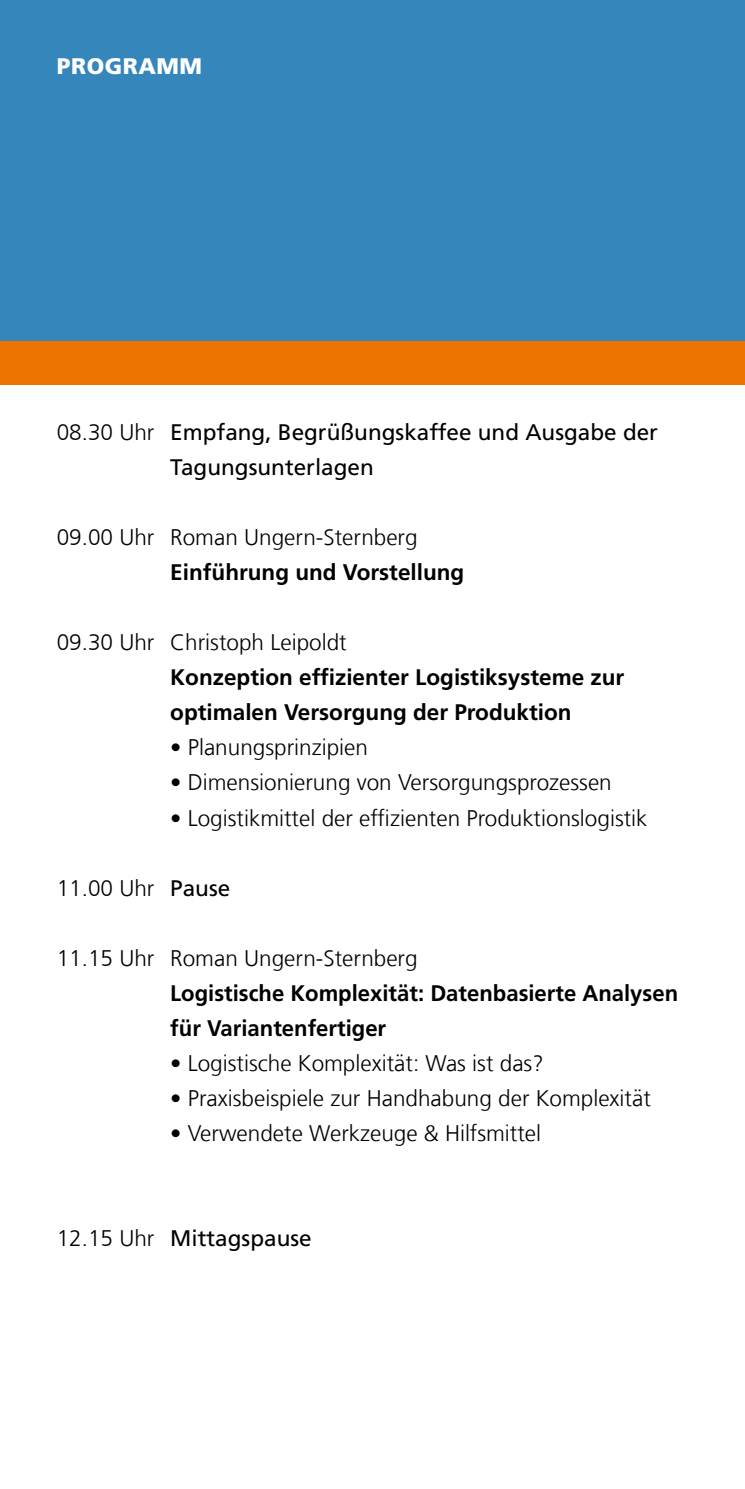
<style>
.page{position:relative;width:745px;height:1489px;background:#fff}
.page>*{position:absolute;margin:0;border:0;box-sizing:border-box;transform-origin:0 0}
.t1{font:300 22.5px "Frutiger LT Com";color:#000}
.t2{font:700 22.5px/35px "Frutiger LT Com";color:#000}
.t3{font:22.5px/35px "Frutiger LT Com";color:#000}
.t4{font:900 22.5px "Frutiger LT Com";letter-spacing:.025em;color:#fff}
.s1{font-weight:300}
.s2{font-weight:400}
</style>
<div class="page">
<hr style="left:744px;top:340px;width:1px;height:44px;background:#ee7402">
<hr style="left:744px;top:0;width:1px;height:340px;background:#3587bb">
<div style="left:0;top:340px;width:744px;height:44px;background:#ee7402"></div>
<div style="left:0;top:0;width:744px;height:340px;background:#3587bb"></div>
<p class="t4" style="left:57px;top:52px;width:147px">PROGRAMM</p>
<p class="t3" style="left:170px;top:415px;width:489px;text-indent:-113px"><span class="s1">08.30 Uhr</span> Empfang, Begrüßungskaffee und Ausgabe der<br>Tagungsunterlagen</p>
<p class="t1" style="left:57px;top:524px;width:362px">09.00 Uhr Roman Ungern-Sternberg</p>
<p class="t2" style="left:170px;top:555px;width:295px">Einführung und Vorstellung</p>
<p class="t1" style="left:57px;top:629px;width:291px">09.30 Uhr Christoph Leipoldt</p>
<p class="t2" style="left:170px;top:660px;width:455px">Konzeption effizienter Logistiksysteme zur optimalen Versorgung der Produktion</p>
<p class="t1" style="left:170px;top:734px;width:199px">• Planungsprinzipien</p>
<p class="t1" style="left:170px;top:769px;width:442px">• Dimensionierung von Versorgungsprozessen</p>
<p class="t1" style="left:170px;top:804px;width:478px">• Logistikmittel der effizienten Produktionslogistik</p>
<p class="t1" style="left:57px;top:874px;width:175px">11.00 Uhr <span class="s2">Pause</span></p>
<p class="t1" style="left:57px;top:944px;width:362px">11.15 Uhr Roman Ungern-Sternberg</p>
<p class="t2" style="left:170px;top:975px;width:509px">Logistische Komplexität: Datenbasierte Analysen für Variantenfertiger</p>
<p class="t1" style="left:170px;top:1049px;width:374px">• Logistische Komplexität: Was ist das?</p>
<p class="t1" style="left:170px;top:1084px;width:482px">• Praxisbeispiele zur Handhabung der Komplexität</p>
<p class="t1" style="left:170px;top:1119px;width:372px">• Verwendete Werkzeuge &amp; Hilfsmittel</p>
<p class="t3" style="left:57px;top:1220px;width:256px"><span class="s1">12.15 Uhr</span> Mittagspause</p>
</div>
